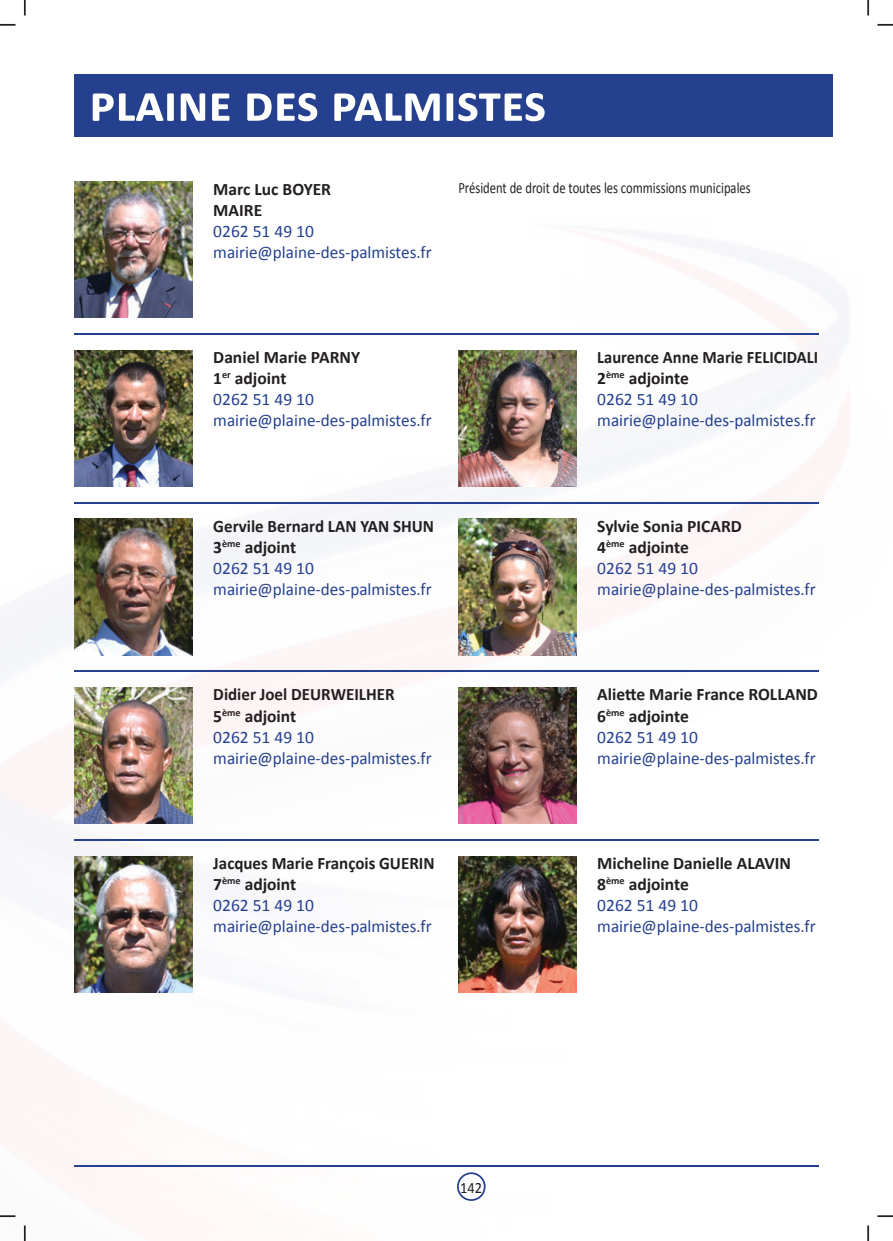
<style>
.page{position:relative;width:893px;height:1241px;background:#fff}
.page>*{position:absolute;margin:0;border:0;box-sizing:border-box;transform-origin:0 0}
.t1{font:700 52.5px "Calibri";color:#fff}
.t2{font:17.5px "Calibri";color:#25408f}
.t3{font:700 17.5px "Calibri";color:#231f20}
.t4{font:700 17.5px "Calibri";color:#231f20;scale:.94 1}
.t5{font:15.75px "Calibri";color:#231f20;scale:.8 1}
.t6{font:15.75px "Calibri";color:#231f20;scale:.92 1}
</style>
<div class="page">
<img style="left:0;top:23px;width:893px;height:1217px">
<div style="left:74px;top:74px;width:759px;height:62px;background:#25408f"></div>
<img style="left:74px;top:181px;width:119px;height:137px">
<img style="left:74px;top:350px;width:119px;height:136px">
<img style="left:74px;top:518px;width:119px;height:137px">
<img style="left:74px;top:687px;width:119px;height:136px">
<img style="left:74px;top:855px;width:119px;height:137px">
<img style="left:458px;top:350px;width:119px;height:136px">
<img style="left:458px;top:518px;width:119px;height:137px">
<img style="left:458px;top:687px;width:119px;height:136px">
<img style="left:458px;top:855px;width:119px;height:137px">
<hr style="left:74px;top:333px;width:745px;height:1px;background:#25408f">
<hr style="left:74px;top:502px;width:745px;height:1px;background:#25408f">
<hr style="left:74px;top:670px;width:745px;height:1px;background:#25408f">
<hr style="left:74px;top:839px;width:745px;height:1px;background:#25408f">
<hr style="left:74px;top:1165px;width:745px;height:1px;background:#25408f">
<div style="left:457px;top:1172px;width:29px;height:28px;border:2px solid #25408f;border-radius:50%"></div>
<svg style="left:0;top:24px;width:15px;height:2px"></svg>
<svg style="left:877px;top:24px;width:16px;height:2px"></svg>
<svg style="left:867px;top:0;width:2px;height:15px"></svg>
<svg style="left:867px;top:1225px;width:2px;height:15px"></svg>
<svg style="left:24px;top:1225px;width:2px;height:15px"></svg>
<svg style="left:0;top:1214px;width:15px;height:2px"></svg>
<svg style="left:24px;top:0;width:2px;height:15px"></svg>
<svg style="left:877px;top:1214px;width:16px;height:2px"></svg>
<p class="t1" style="left:89px;top:70px;width:459px">plaine des palmistes</p>
<p class="t3" style="left:213px;top:177px;width:119px">Marc Luc BOYER</p>
<p class="t3" style="left:213px;top:198px;width:50px">MAIRE</p>
<p class="t2" style="left:213px;top:220px;width:102px">0262 51 49 10</p>
<p class="t2" style="left:213px;top:241px;width:220px">mairie@plaine-des-palmistes.fr</p>
<p class="t5" style="left:458px;top:178px;width:367px">Président de droit de toutes les commissions municipales</p>
<p class="t3" style="left:213px;top:346px;width:148px">Daniel Marie PARNY</p>
<p class="t3" style="left:213px;top:367px;width:75px">1<sup>er</sup> adjoint</p>
<p class="t2" style="left:213px;top:388px;width:102px">0262 51 49 10</p>
<p class="t2" style="left:213px;top:409px;width:220px">mairie@plaine-des-palmistes.fr</p>
<p class="t4" style="left:597px;top:346px;width:236px">Laurence Anne Marie FELICIDALI</p>
<p class="t3" style="left:597px;top:367px;width:93px">2<sup>ème</sup> adjointe</p>
<p class="t2" style="left:597px;top:388px;width:102px">0262 51 49 10</p>
<p class="t2" style="left:597px;top:409px;width:220px">mairie@plaine-des-palmistes.fr</p>
<p class="t3" style="left:213px;top:515px;width:222px">Gervile Bernard LAN YAN SHUN</p>
<p class="t3" style="left:213px;top:536px;width:84px">3<sup>ème</sup> adjoint</p>
<p class="t2" style="left:213px;top:557px;width:102px">0262 51 49 10</p>
<p class="t2" style="left:213px;top:578px;width:220px">mairie@plaine-des-palmistes.fr</p>
<p class="t3" style="left:597px;top:515px;width:146px">Sylvie Sonia PICARD</p>
<p class="t3" style="left:597px;top:536px;width:93px">4<sup>ème</sup> adjointe</p>
<p class="t2" style="left:597px;top:557px;width:102px">0262 51 49 10</p>
<p class="t2" style="left:597px;top:578px;width:220px">mairie@plaine-des-palmistes.fr</p>
<p class="t3" style="left:213px;top:683px;width:183px">Didier Joel DEURWEILHER</p>
<p class="t3" style="left:213px;top:704px;width:84px">5<sup>ème</sup> adjoint</p>
<p class="t2" style="left:213px;top:725px;width:102px">0262 51 49 10</p>
<p class="t2" style="left:213px;top:746px;width:220px">mairie@plaine-des-palmistes.fr</p>
<p class="t3" style="left:597px;top:683px;width:222px">Aliette Marie France ROLLAND</p>
<p class="t3" style="left:597px;top:704px;width:93px">6<sup>ème</sup> adjointe</p>
<p class="t2" style="left:597px;top:725px;width:102px">0262 51 49 10</p>
<p class="t2" style="left:597px;top:746px;width:220px">mairie@plaine-des-palmistes.fr</p>
<p class="t3" style="left:213px;top:852px;width:223px">Jacques Marie François GUERIN</p>
<p class="t3" style="left:213px;top:873px;width:84px">7<sup>ème</sup> adjoint</p>
<p class="t2" style="left:213px;top:894px;width:102px">0262 51 49 10</p>
<p class="t2" style="left:213px;top:915px;width:220px">mairie@plaine-des-palmistes.fr</p>
<p class="t3" style="left:597px;top:852px;width:195px">Micheline Danielle ALAVIN</p>
<p class="t3" style="left:597px;top:873px;width:93px">8<sup>ème</sup> adjointe</p>
<p class="t2" style="left:597px;top:894px;width:102px">0262 51 49 10</p>
<p class="t2" style="left:597px;top:915px;width:220px">mairie@plaine-des-palmistes.fr</p>
<p class="t6" style="left:460px;top:1177px;width:25px">142</p>
</div>
